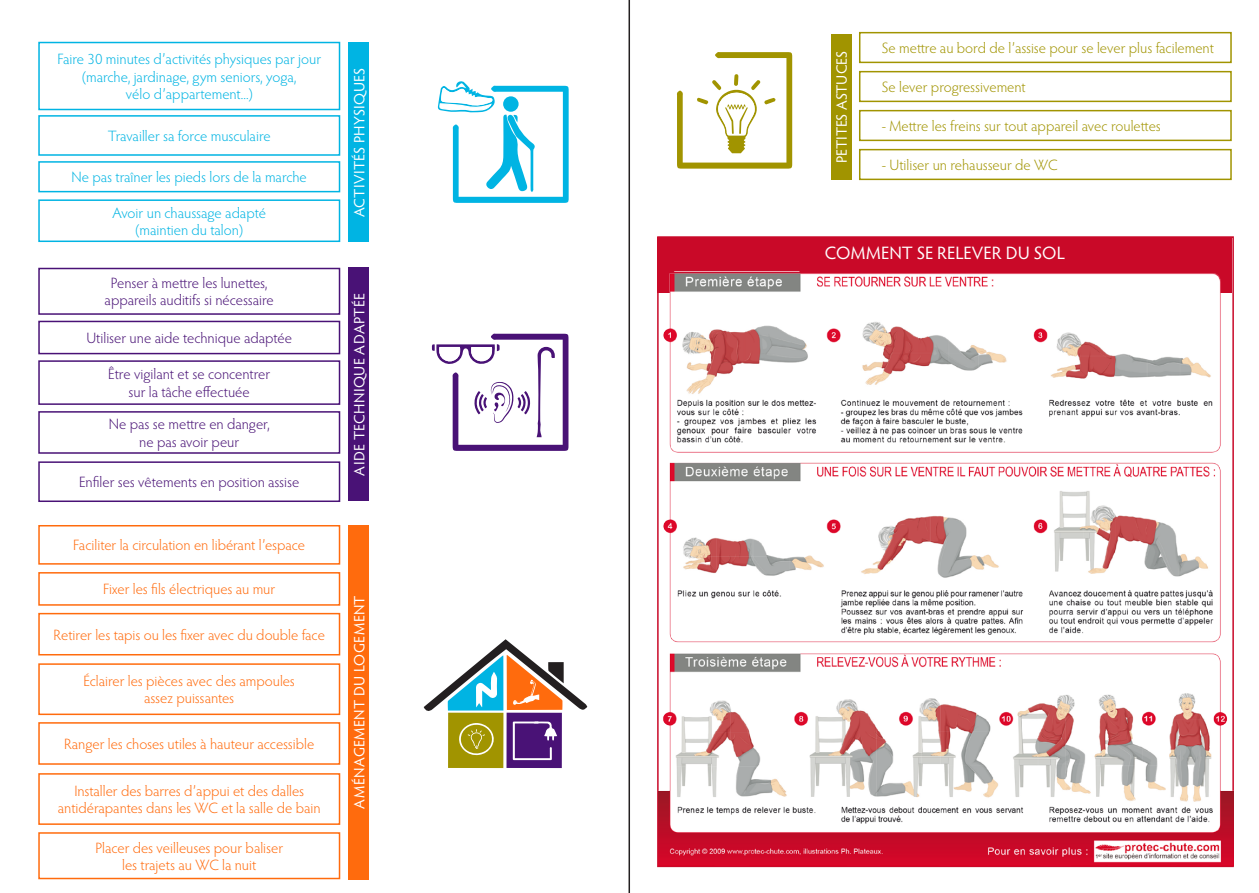
<style>
.page{position:relative;width:1259px;height:893px;background:#fff}
.page>*{position:absolute;margin:0;border:0;box-sizing:border-box;transform-origin:0 0}
.t1{font:18px "Hypatia Sans Pro";color:#fff}
.t2{font:300 15px/17.2px "Hypatia Sans Pro";color:#ff6b0d;text-align:center}
.t3{font:300 15px/17.2px "Hypatia Sans Pro";color:#491276;text-align:center}
.t4{font:300 15px/17.2px "Hypatia Sans Pro";color:#00b4e3;text-align:center}
.t5{font:300 15px "Hypatia Sans Pro";color:#a19400}
.t6{font:15px "Hypatia Sans Pro";letter-spacing:.015em;color:#fff}
.t7{font:15px "Hypatia Sans Pro";letter-spacing:-.005em;color:#fff}
</style>
<div class="page">
<svg style="left:437px;top:81px;width:131px;height:122px"></svg>
<svg style="left:677px;top:52px;width:115px;height:117px"></svg>
<svg style="left:432px;top:333px;width:136px;height:118px"></svg>
<div style="left:448px;top:713px;width:55px;height:55px;background:#a19400"></div>
<div style="left:506px;top:713px;width:56px;height:55px;background:#491276"></div>
<svg style="left:459px;top:723px;width:35px;height:33px"></svg>
<svg style="left:424px;top:639px;width:163px;height:72px"></svg>
<svg style="left:513px;top:721px;width:44px;height:39px"></svg>
<div style="left:38px;top:42px;width:302px;height:68px;border:2px solid #00b4e3"></div>
<div style="left:38px;top:115px;width:302px;height:41px;border:2px solid #00b4e3"></div>
<div style="left:38px;top:161px;width:302px;height:31px;border:2px solid #00b4e3"></div>
<div style="left:38px;top:199px;width:302px;height:43px;border:2px solid #00b4e3"></div>
<div style="left:38px;top:268px;width:302px;height:47px;border:2px solid #491276"></div>
<div style="left:38px;top:360px;width:302px;height:45px;border:2px solid #491276"></div>
<div style="left:38px;top:321px;width:302px;height:33px;border:2px solid #491276"></div>
<div style="left:38px;top:722px;width:302px;height:43px;border:2px solid #ff6b0d"></div>
<div style="left:38px;top:411px;width:302px;height:43px;border:2px solid #491276"></div>
<div style="left:38px;top:832px;width:302px;height:47px;border:2px solid #ff6b0d"></div>
<div style="left:38px;top:461px;width:302px;height:41px;border:2px solid #491276"></div>
<div style="left:38px;top:525px;width:302px;height:40px;border:2px solid #ff6b0d"></div>
<div style="left:38px;top:572px;width:302px;height:34px;border:2px solid #ff6b0d"></div>
<div style="left:38px;top:773px;width:302px;height:52px;border:2px solid #ff6b0d"></div>
<div style="left:38px;top:663px;width:302px;height:52px;border:2px solid #ff6b0d"></div>
<div style="left:38px;top:613px;width:302px;height:42px;border:2px solid #ff6b0d"></div>
<div style="left:657px;top:238px;width:575px;height:55px;background:#c90928"></div>
<div style="left:349px;top:43px;width:20px;height:199px;background:#00b4e3"></div>
<div style="left:349px;top:268px;width:20px;height:233px;background:#491276"></div>
<div style="left:349px;top:525px;width:20px;height:354px;background:#ff6b0d"></div>
<div style="left:831px;top:34px;width:20px;height:146px;background:#a19400"></div>
<div style="left:859px;top:32px;width:372px;height:31px;border:2px solid #a19400"></div>
<div style="left:859px;top:71px;width:372px;height:31px;border:2px solid #a19400"></div>
<div style="left:859px;top:110px;width:372px;height:31px;border:2px solid #a19400"></div>
<div style="left:859px;top:149px;width:372px;height:31px;border:2px solid #a19400"></div>
<img style="left:658px;top:271px;width:575px;height:595px">
<hr style="left:628px;top:0;width:2px;height:893px;background:#231f20">
<p class="t4" style="left:57px;top:50px;width:265px">Faire 30 minutes d’activités physiques par jour (marche, jardinage, gym seniors, yoga,<br>vélo d’appartement...)</p>
<p class="t4" style="left:108px;top:127px;width:164px">Travailler sa force musculaire</p>
<p class="t4" style="left:72px;top:168px;width:237px">Ne pas traîner les pieds lors de la marche</p>
<p class="t4" style="left:112px;top:204px;width:155px">Avoir un chaussage adapté (maintien du talon)</p>
<p class="t3" style="left:105px;top:274px;width:171px">Penser à mettre les lunettes, appareils auditifs si nécessaire</p>
<p class="t3" style="left:86px;top:329px;width:207px">Utiliser une aide technique adaptée</p>
<p class="t3" style="left:108px;top:365px;width:163px">Être vigilant et se concentrer sur la tâche effectuée</p>
<p class="t3" style="left:109px;top:415px;width:162px">Ne pas se mettre en danger, ne pas avoir peur</p>
<p class="t3" style="left:79px;top:473px;width:222px">Enfiler ses vêtements en position assise</p>
<p class="t2" style="left:73px;top:536px;width:233px">Faciliter la circulation en libérant l’espace</p>
<p class="t2" style="left:103px;top:580px;width:174px">Fixer les fils électriques au mur</p>
<p class="t2" style="left:54px;top:626px;width:273px">Retirer les tapis ou les fixer avec du double face</p>
<p class="t2" style="left:84px;top:672px;width:213px">Éclairer les pièces avec des ampoules assez puissantes</p>
<p class="t2" style="left:64px;top:735px;width:252px">Ranger les choses utiles à hauteur accessible</p>
<p class="t2" style="left:58px;top:782px;width:264px">Installer des barres d’appui et des dalles antidérapantes dans les WC et la salle de bain</p>
<p class="t2" style="left:95px;top:838px;width:189px">Placer des veilleuses pour baliser les trajets au WC la nuit</p>
<p class="t6" style="left:349px;top:217px;width:151px;rotate:-90deg">ACTIVITÉS PHYSIQUES</p>
<p class="t6" style="left:349px;top:475px;width:184px;rotate:-90deg">AIDE TECHNIQUE ADAPTÉE</p>
<p class="t6" style="left:349px;top:809px;width:215px;rotate:-90deg">AMÉNAGEMENT DU LOGEMENT</p>
<p class="t7" style="left:831px;top:163px;width:114px;rotate:-90deg">PETITES ASTUCES</p>
<p class="t5" style="left:881px;top:38px;width:334px">Se mettre au bord de l’assise pour se lever plus facilement</p>
<p class="t5" style="left:881px;top:77px;width:146px">Se lever progressivement</p>
<p class="t5" style="left:881px;top:116px;width:280px">- Mettre les freins sur tout appareil avec roulettes</p>
<p class="t5" style="left:881px;top:155px;width:177px">- Utiliser un rehausseur de WC</p>
<p class="t1" style="left:825px;top:240px;width:241px">COMMENT SE RELEVER DU SOL</p>
</div>
